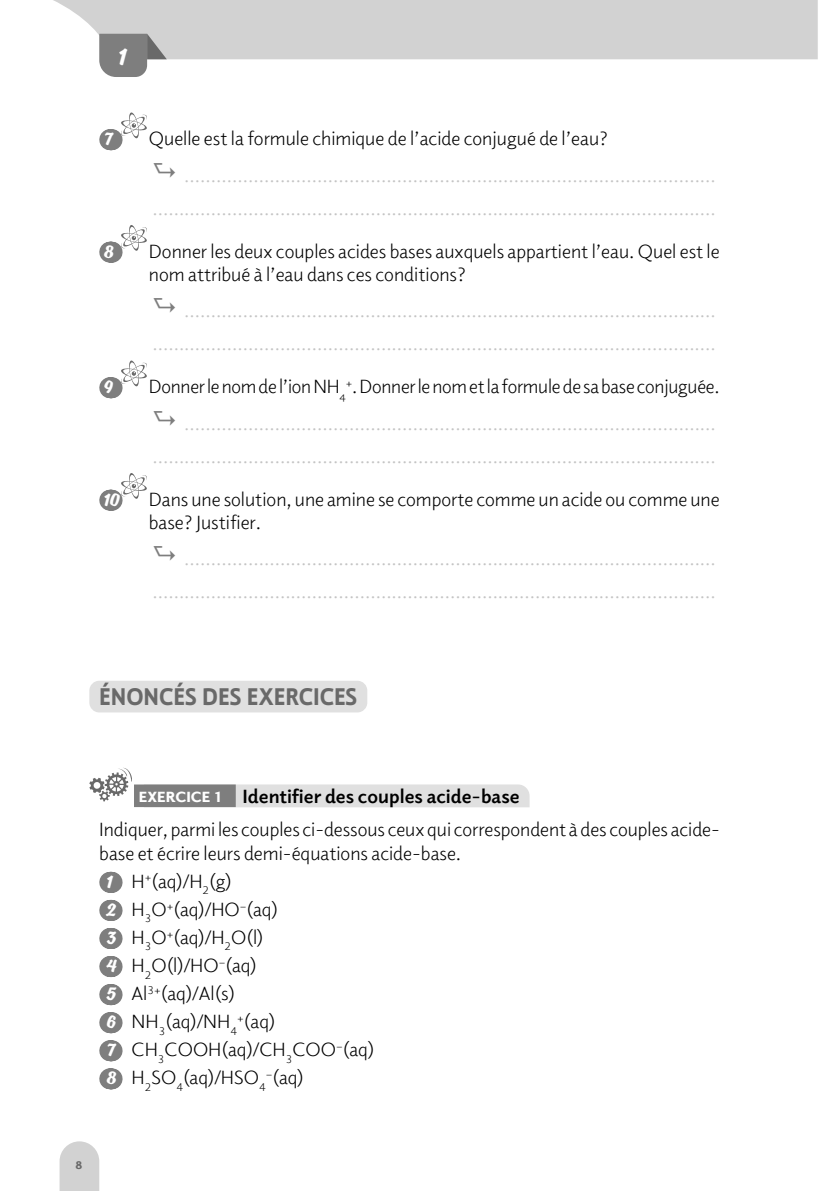
<style>
.page{position:relative;width:819px;height:1191px;background:#fff}
.page>*{position:absolute;margin:0;border:0;box-sizing:border-box;transform-origin:0 0}
.t1{font:700 25.55px "Voltage";color:#fff}
.t2{font:700 22.75px "Ligurino Rg";color:#696969}
.t3{font:19.25px/33.1px "Elido";letter-spacing:-.01em;color:#c4c4c4;text-align:right}
.t4{font:19.25px/28px "Elido";color:#000}
.t5{font:700 19.25px "Voltage";color:#fff}
.t6{font:900 11.2px "Elido";color:#696969}
.s1{color:#000}
.s2{font-weight:900;font-size:14.88px;color:#fff}
.s3{font-weight:700}
.s4{font-family:"Voltage";font-weight:700;color:#fff}
</style>
<div class="page">
<div style="left:53px;top:0;width:764px;height:59px;background:#d2d2d2"></div>
<svg style="left:60px;top:1141px;width:39px;height:50px;background:#d5d5d5"></svg>
<svg style="left:99px;top:34px;width:68px;height:43px;background:#979797"></svg>
<svg style="left:110px;top:129px;width:2px;height:21px"></svg>
<svg style="left:110px;top:242px;width:2px;height:21px"></svg>
<svg style="left:110px;top:377px;width:2px;height:21px"></svg>
<svg style="left:110px;top:490px;width:2px;height:21px"></svg>
<div style="left:89px;top:680px;width:278px;height:32px;background:#e0e0e0;border-radius:10px"></div>
<div style="left:236px;top:784px;width:293px;height:23px;background:#e0e0e0"></div>
<div style="left:134px;top:784px;width:102px;height:23px;background:#7e7e7e"></div>
<svg style="left:110px;top:872px;width:2px;height:21px"></svg>
<svg style="left:110px;top:900px;width:2px;height:21px"></svg>
<svg style="left:110px;top:928px;width:2px;height:21px"></svg>
<svg style="left:110px;top:956px;width:2px;height:21px"></svg>
<svg style="left:110px;top:984px;width:2px;height:21px"></svg>
<svg style="left:110px;top:1012px;width:2px;height:21px"></svg>
<svg style="left:110px;top:1040px;width:2px;height:21px"></svg>
<svg style="left:110px;top:1068px;width:2px;height:21px"></svg>
<svg style="left:121px;top:112px;width:26px;height:27px"></svg>
<svg style="left:121px;top:225px;width:26px;height:26px"></svg>
<svg style="left:121px;top:360px;width:26px;height:27px"></svg>
<svg style="left:121px;top:473px;width:26px;height:26px"></svg>
<svg style="left:89px;top:767px;width:43px;height:34px"></svg>
<svg style="left:817px;top:0;width:1px;height:60px"></svg>
<h1 class="t1" style="left:119px;top:41px;width:9px">1</h1>
<p class="t5" style="left:104px;top:127px;width:11px">7</p>
<p class="t4" style="left:149px;top:124px;width:460px">Quelle est la formule chimique de l’acide conjugué de l’eau ?</p>
<p class="t3" style="left:152px;top:158px;width:565px">.................................................................................................... ..........................................................................................................</p>
<p class="t5" style="left:104px;top:240px;width:11px">8</p>
<p class="t4" style="left:149px;top:239px;width:572px;line-height:23.1px">Donner les deux couples acides bases auxquels appartient l’eau. Quel est le nom attribué à l’eau dans ces conditions ?</p>
<p class="t3" style="left:152px;top:294px;width:565px">.................................................................................................... ..........................................................................................................</p>
<p class="t5" style="left:104px;top:375px;width:11px">9</p>
<p class="t3" style="left:149px;top:368px;width:572px;line-height:36.4px"><span class="s1">Donner le nom de l’ion NH</span><sub>4</sub><sup>+</sup><span class="s1">. Donner le nom et la formule de sa base conjuguée. </span>....................................................................................................</p>
<p class="t3" style="left:152px;top:439px;width:565px">..........................................................................................................</p>
<p class="t5" style="left:104px;top:488px;width:18px">10</p>
<p class="t4" style="left:149px;top:487px;width:572px;line-height:23.1px">Dans une solution, une amine se comporte comme un acide ou comme une base ? Justifier.</p>
<p class="t3" style="left:152px;top:541px;width:565px">.................................................................................................... ..........................................................................................................</p>
<p class="t2" style="left:99px;top:678px;width:259px">ÉNONCÉS DES EXERCICES</p>
<p class="t4" style="left:99px;top:778px;width:622px;line-height:33.6px;text-indent:40px"><span class="s2">EXERCICE 1</span> <span class="s3">Identifier des couples acide-base<br></span>Indiquer, parmi les couples ci-dessous ceux qui correspondent à des couples acide-</p>
<p class="t4" style="left:107px;top:838px;width:356px;text-indent:-7px">base et écrire leurs demi-équations acide-base.<br><span class="s4">1</span> H<sup>+</sup>(aq)/H<sub>2</sub>(g)<br><span class="s4">2</span> H<sub>3</sub>O<sup>+</sup>(aq)/HO<sup>−</sup>(aq)<br><span class="s4">3</span> H<sub>3</sub>O<sup>+</sup>(aq)/H<sub>2</sub>O(l)<br><span class="s4">4</span> H<sub>2</sub>O(l)/HO<sup>−</sup>(aq)<br><span class="s4">5</span> Al<sup>3+</sup>(aq)/Al(s)<br><span class="s4">6</span> NH<sub>3</sub>(aq)/NH<sub>4</sub><sup>+</sup>(aq)<br><span class="s4">7</span> CH<sub>3</sub>COOH(aq)/CH<sub>3</sub>COO<sup>−</sup>(aq)<br><span class="s4">8</span> H<sub>2</sub>SO<sub>4</sub>(aq)/HSO<sub>4</sub><sup>−</sup>(aq)</p>
<p class="t6" style="left:75px;top:1157px;width:9px">8</p>
</div>
